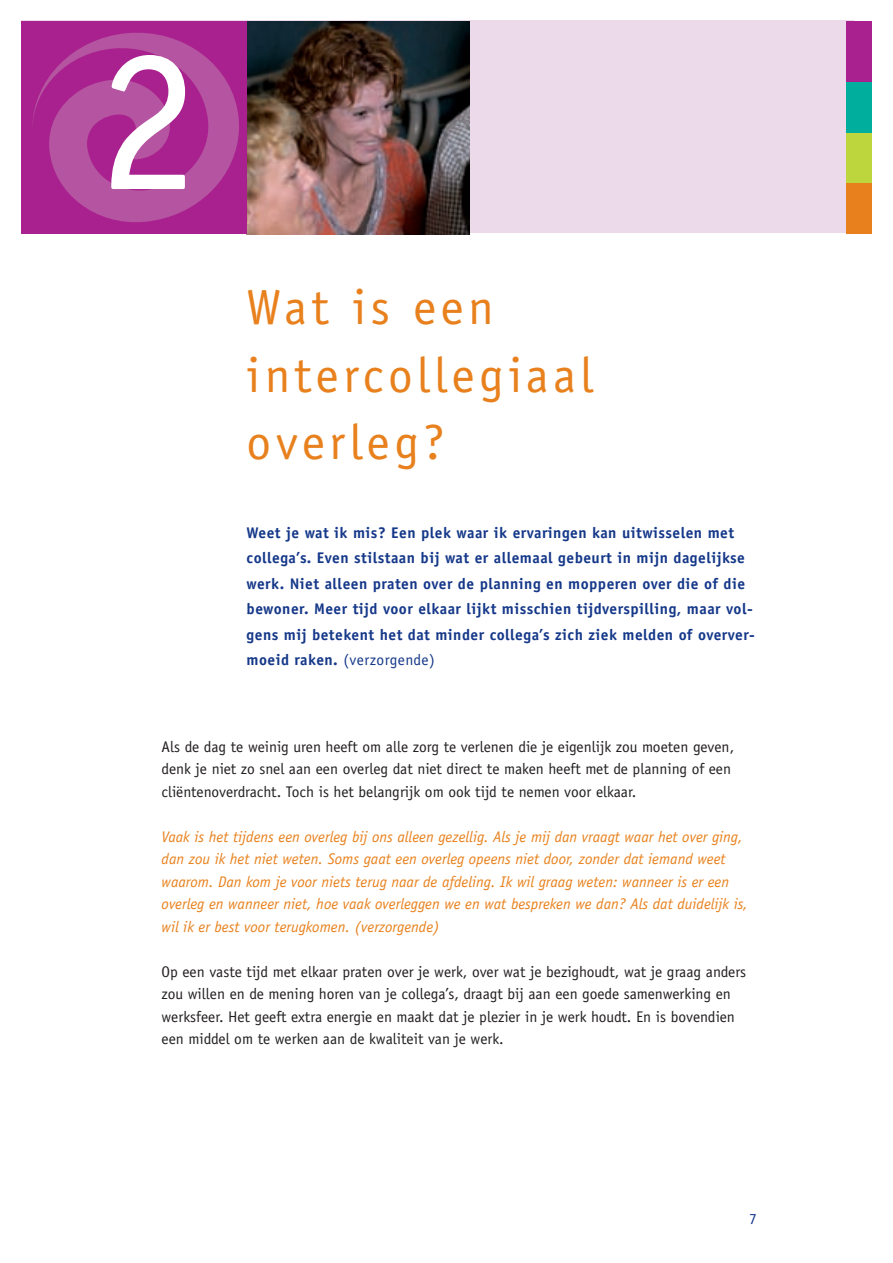
<style>
.page{position:relative;width:893px;height:1263px;background:#fff}
.page>*{position:absolute;margin:0;border:0;box-sizing:border-box;transform-origin:0 0}
.t1{font:204px "Officina Sans Std";color:#fff}
.t2{font:49.5px/67.5px "Officina Sans Std";letter-spacing:.09em;color:#e8811d}
.t3{font:15.45px/22.5px "Officina Sans Std";color:#231f20}
.t4{font:italic 15.45px/22.5px "Officina Sans Std";color:#e8811d}
.t5{font:700 15.45px/25.5px "Officina Sans Std";letter-spacing:.03em;color:#153889}
.t6{font:15.45px "Officina Sans Std";color:#153889}
.s1{font-weight:400}
</style>
<div class="page">
<div style="left:21px;top:20px;width:833px;height:213px;background:#ecdaea"></div>
<img style="left:247px;top:21px;width:223px;height:213px">
<div style="left:21px;top:21px;width:226px;height:213px;background:#a9218e"></div>
<svg style="left:32px;top:32px;width:207px;height:190px"></svg>
<div style="left:846px;top:183px;width:26px;height:51px;background:#e8811d"></div>
<div style="left:846px;top:132px;width:26px;height:51px;background:#bdd63e"></div>
<div style="left:846px;top:21px;width:26px;height:61px;background:#a9218e"></div>
<div style="left:846px;top:82px;width:26px;height:51px;background:#00ae9e"></div>
<h1 class="t1" style="left:97px;top:1px;width:103px">2</h1>
<h2 class="t2" style="left:247px;top:274px;width:348px">Wat is een intercollegiaal overleg?</h2>
<p class="t5" style="left:247px;top:520px;width:510px">Weet je wat ik mis? Een plek waar ik ervaringen kan uitwisselen met collega’s. Even stilstaan bij wat er allemaal gebeurt in mijn dagelijkse werk. Niet alleen praten over de planning en mopperen over die of die bewoner. Meer tijd voor elkaar lijkt misschien tijdverspilling, maar vol&shy;gens mij betekent het dat minder collega’s zich ziek melden of overver&shy;moeid raken. <span class="s1">(verzorgende)</span></p>
<p class="t3" style="left:162px;top:735px;width:574px">Als de dag te weinig uren heeft om alle zorg te verlenen die je eigenlijk zou moeten geven, denk je niet zo snel aan een overleg dat niet direct te maken heeft met de planning of een cliëntenoverdracht. Toch is het belangrijk om ook tijd te nemen voor elkaar.</p>
<p class="t4" style="left:162px;top:825px;width:588px">Vaak is het tijdens een overleg bij ons alleen gezellig. Als je mij dan vraagt waar het over ging, dan zou ik het niet weten. Soms gaat een overleg opeens niet door, zonder dat iemand weet waarom. Dan kom je voor niets terug naar de afdeling. Ik wil graag weten: wanneer is er een overleg en wanneer niet, hoe vaak overleggen we en wat bespreken we dan? Als dat duidelijk is, wil ik er best voor terugkomen. (verzorgende)</p>
<p class="t3" style="left:162px;top:960px;width:586px">Op een vaste tijd met elkaar praten over je werk, over wat je bezighoudt, wat je graag anders zou willen en de mening horen van je collega’s, draagt bij aan een goede samenwerking en werksfeer. Het geeft extra energie en maakt dat je plezier in je werk houdt. En is bovendien een middel om te werken aan de kwaliteit van je werk.</p>
<p class="t6" style="left:749px;top:1210px;width:9px">7</p>
</div>
